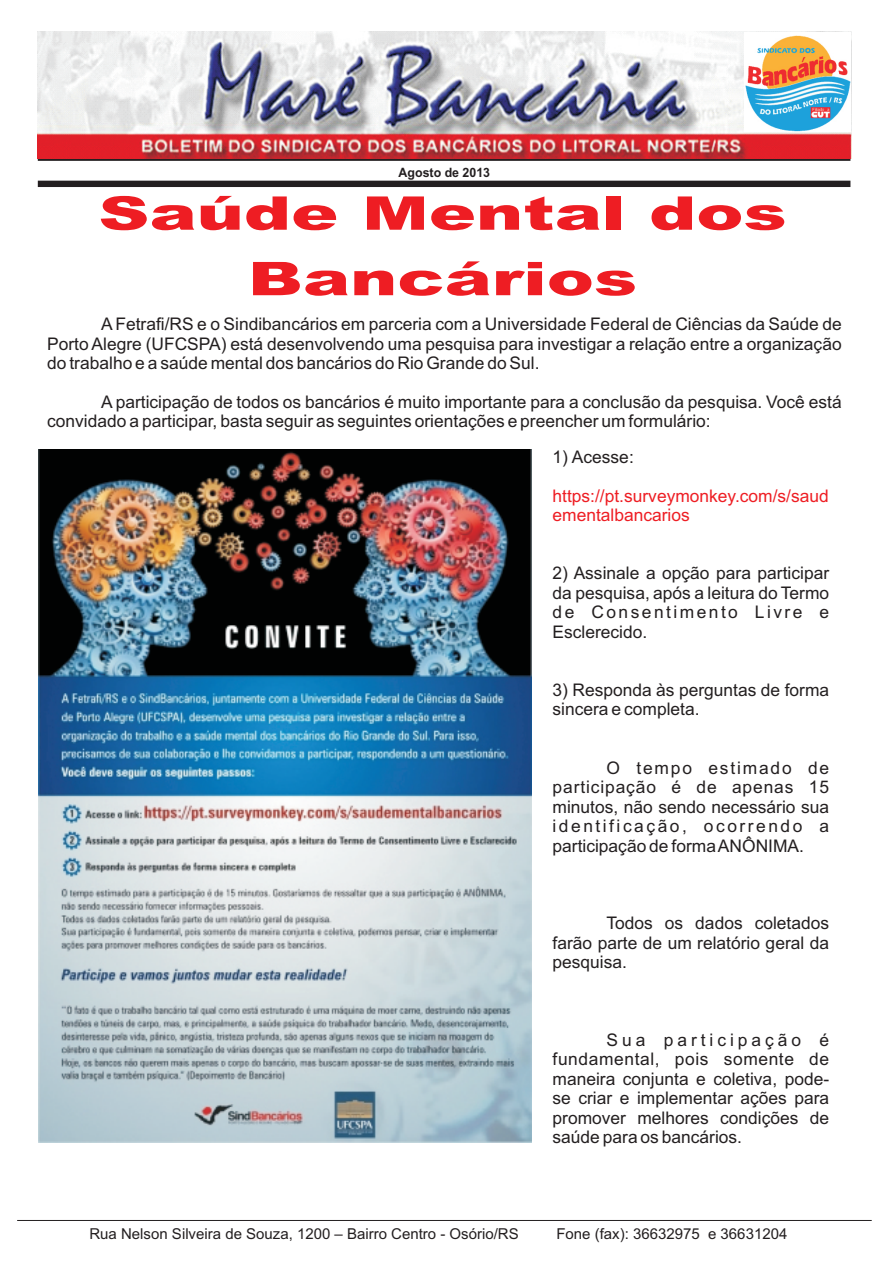
<style>
.page{position:relative;width:893px;height:1263px;background:#fff}
.page>*{position:absolute;margin:0;border:0;box-sizing:border-box;transform-origin:0 0}
.t1{font:900 46.5px/65.6px "Arial";color:#ee1d23;text-align:center;scale:1.52 1}
.t2{font:17.4px/19.5px "Arial";color:#231f20;text-align:justify}
.t3{font:17.4px/19.5px "Arial";color:#ee1d23}
.t4{font:15px "Arial";color:#231f20}
.t5{font:700 12.9px "Arial";color:#231f20;scale:.96 1}
</style>
<div class="page">
<hr style="left:38px;top:158px;width:812px;height:3px;background:#231f20">
<div style="left:38px;top:181px;width:812px;height:6px;background:#231f20"></div>
<img style="left:38px;top:31px;width:813px;height:127px">
<img style="left:745px;top:32px;width:105px;height:100px">
<img style="left:38px;top:449px;width:493px;height:693px">
<hr style="left:17px;top:1220px;width:855px;height:1px;background:#231f20">
<p class="t5" style="left:399px;top:167px;width:97px">Agosto de 2013</p>
<h1 class="t1" style="left:98px;top:185px;width:454px">Saúde Mental dos<br>Bancários</h1>
<p class="t2" style="left:47px;top:316px;width:796px;text-indent:54px">AFetrafi/RS e o Sindibancários em parceria com a Universidade Federal de Ciências da Saúde de Porto Alegre (UFCSPA) está desenvolvendo uma pesquisa para investigar a relação entre a organização do trabalho e a saúde mental dos bancários do Rio Grande do Sul.</p>
<p class="t2" style="left:47px;top:394px;width:796px;text-indent:54px">A participação de todos os bancários é muito importante para a conclusão da pesquisa. Você está convidado a participar, basta seguir as seguintes orientações e preencher um formulário:</p>
<p class="t2" style="left:553px;top:448px;width:83px">1) Acesse:</p>
<p class="t3" style="left:553px;top:487px;width:278px">https://pt.surveymonkey.com/s/saud ementalbancarios</p>
<p class="t2" style="left:553px;top:565px;width:278px">2) Assinale a opção para participar da pesquisa, após a leitura do Termo de Consentimento Livre e Esclerecido.</p>
<p class="t2" style="left:553px;top:682px;width:278px">3) Responda às perguntas de forma sincera e completa.</p>
<p class="t2" style="left:553px;top:759px;width:278px;text-indent:54px">O tempo estimado de participação é de apenas 15 minutos, não sendo necessário sua identificação, ocorrendo a participação de forma ANÔNIMA.</p>
<p class="t2" style="left:553px;top:915px;width:278px;text-indent:54px">Todos os dados coletados farão parte de um relatório geral da pesquisa.</p>
<p class="t2" style="left:553px;top:1032px;width:278px;text-indent:54px">Sua participação é fundamental, pois somente de maneira conjunta e coletiva, pode&shy;se criar e implementar ações para promover melhores condições de saúde para os bancários.</p>
<p class="t4" style="left:89px;top:1227px;width:431px">Rua Nelson Silveira de Souza, 1200 – Bairro Centro - Osório/RS</p>
<p class="t4" style="left:556px;top:1227px;width:232px">Fone (fax): 36632975 e 36631204</p>
</div>
